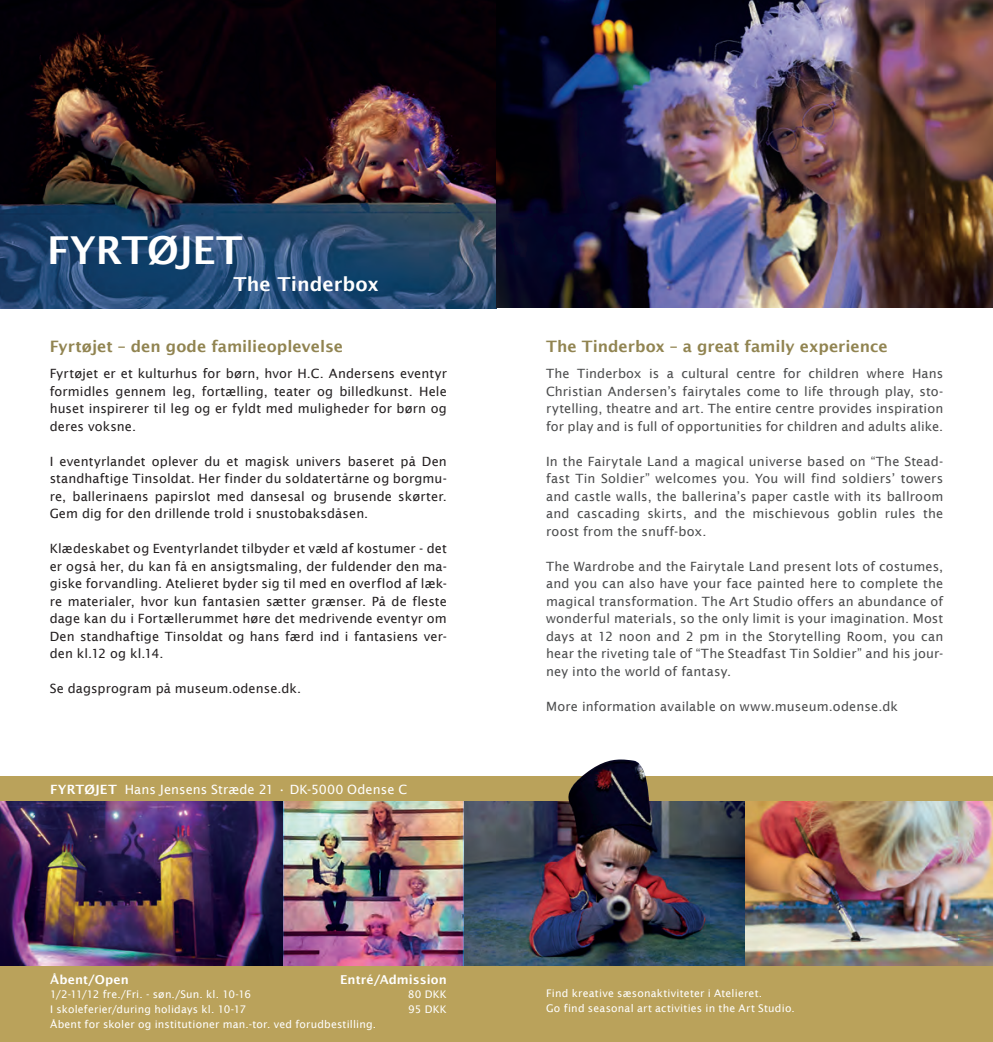
<style>
.page{position:relative;width:993px;height:1042px;background:#fff}
.page>*{position:absolute;margin:0;border:0;box-sizing:border-box;transform-origin:0 0}
.t1{font:600 38.5px "Lucida Sans";letter-spacing:-.015em;color:#fff}
.t2{font:600 19.25px "Lucida Sans";letter-spacing:.005em;color:#fff}
.t3{font:600 15.75px "Lucida Sans";letter-spacing:-.005em;color:#918451}
.t4{font:12.78px/17.5px "Lucida Sans";letter-spacing:.01em;color:#4b4c4d;text-align:justify}
.t5{font:12.78px/17.5px "Lucida Sans";letter-spacing:.01em;color:#231f20;text-align:justify}
.t6{font:12.78px "Lucida Sans";letter-spacing:.005em;color:#fff}
.t7{font:600 12.25px "Lucida Sans";letter-spacing:.005em;color:#fff}
.t8{font:10.5px/14.9px "Lucida Sans";letter-spacing:.02em;color:#fff}
.s1{font-weight:600}
</style>
<div class="page">
<img style="left:0;top:0;width:992px;height:308px">
<div style="left:0;top:776px;width:496px;height:266px;background:#baa25b"></div>
<img style="left:0;top:801px;width:496px;height:164px">
<img style="left:496px;top:776px;width:496px;height:266px">
<img style="left:566px;top:759px;width:85px;height:63px">
<h1 class="t1" style="left:47px;top:229px;width:197px">fyrtøjet</h1>
<h2 class="t2" style="left:233px;top:273px;width:147px">the tinderbox</h2>
<p class="t3" style="left:50px;top:337px;width:295px">fyrtøjet – den gode familieoplevelse</p>
<p class="t5" style="left:50px;top:365px;width:398px">Fyrtøjet er et kulturhus for børn, hvor H.C. Andersens eventyr formidles gennem leg, fortælling, teater og billedkunst. Hele huset inspirerer til leg og er fyldt med muligheder for børn og deres voksne.</p>
<p class="t5" style="left:50px;top:452px;width:398px">I eventyrlandet oplever du et magisk univers baseret på Den standhaftige Tinsoldat. Her finder du soldatertårne og borgmu&shy;re, ballerinaens papirslot med dansesal og brusende skørter.<br>Gem dig for den drillende trold i snustobaksdåsen.</p>
<p class="t5" style="left:50px;top:540px;width:398px">Klædeskabet og Eventyrlandet tilbyder et væld af kostumer - det er også her, du kan få en ansigtsmaling, der fuldender den ma&shy;giske forvandling. Atelieret byder sig til med en overflod af læk&shy;re materialer, hvor kun fantasien sætter grænser. På de fleste dage kan du i Fortællerummet høre det medrivende eventyr om Den standhaftige Tinsoldat og hans færd ind i fantasiens ver&shy;den kl.12 og kl.14.</p>
<p class="t5" style="left:50px;top:680px;width:253px">Se dagsprogram på museum.odense.dk.</p>
<p class="t6" style="left:50px;top:782px;width:358px"><span class="s1">fyrtøjet</span> Hans Jensens Stræde 21 • DK-5000 Odense C</p>
<p class="t7" style="left:50px;top:972px;width:80px">åbent/open</p>
<p class="t8" style="left:50px;top:987px;width:327px">1/2-11/12 fre./Fri. - søn./Sun. kl. 10-16<br>I skoleferier/during holidays kl. 10-17<br>Åbent for skoler og institutioner man.-tor. ved forudbestilling.</p>
<p class="t7" style="left:340px;top:972px;width:108px">entré/Admission</p>
<p class="t8" style="left:408px;top:987px;width:40px">80 DKK<br>95 DKK</p>
<p class="t3" style="left:546px;top:337px;width:343px">the tinderbox – a great family experience</p>
<p class="t4" style="left:546px;top:365px;width:398px">The Tinderbox is a cultural centre for children where Hans Christian Andersen’s fairytales come to life through play, sto&shy;rytelling, theatre and art. The entire centre provides inspiration for play and is full of opportunities for children and adults alike.</p>
<p class="t4" style="left:546px;top:452px;width:398px">In the Fairytale Land a magical universe based on “The Stead&shy;fast Tin Soldier” welcomes you. You will find soldiers’ towers and castle walls, the ballerina’s paper castle with its ballroom and cascading skirts, and the mischievous goblin rules the roost from the snuff-box.</p>
<p class="t4" style="left:546px;top:557px;width:398px">The Wardrobe and the Fairytale Land present lots of costumes, and you can also have your face painted here to complete the magical transformation. The Art Studio offers an abundance of wonderful materials, so the only limit is your imagination. Most days at 12 noon and 2 pm in the Storytelling Room, you can hear the riveting tale of “The Steadfast Tin Soldier” and his jour&shy;ney into the world of fantasy.</p>
<p class="t4" style="left:546px;top:697px;width:353px">More information available on www.museum.odense.dk</p>
<p class="t8" style="left:546px;top:986px;width:250px">Find kreative sæsonaktiviteter i Atelieret.<br>Go find seasonal art activities in the Art Studio.</p>
</div>
